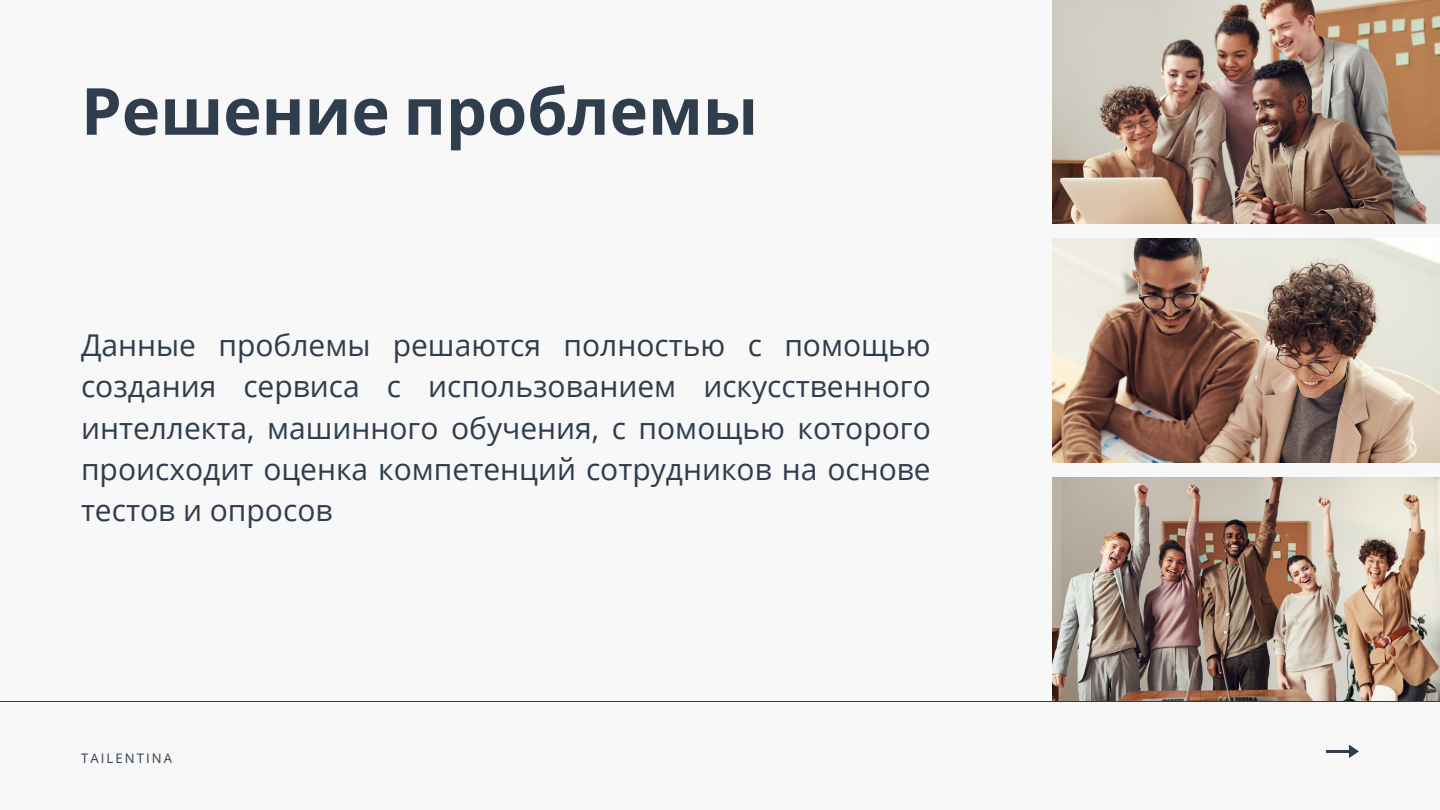
<style>
.page{position:relative;width:1440px;height:810px;background:#f8f8f8}
.page>*{position:absolute;margin:0;border:0;box-sizing:border-box;transform-origin:0 0}
.t1{font:700 65px "Noto Sans";color:#303d4d}
.t2{font:30px/41.2px "Open Sans";color:#303d4d;text-align:justify}
.t3{font:13.1px "Open Sans";letter-spacing:.16em;color:#303d4d}
</style>
<div class="page">
<img style="left:1053px;top:0;width:387px;height:224px">
<img style="left:1053px;top:238px;width:387px;height:225px">
<img style="left:1053px;top:478px;width:387px;height:223px">
<hr style="left:0;top:701px;width:1440px;height:1px;background:#303d4d">
<hr style="left:1327px;top:750px;width:24px;height:2px;background:#303d4d">
<svg style="left:1349px;top:745px;width:10px;height:13px"></svg>
<p class="t1" style="left:81px;top:65px;width:679px">Решение проблемы</p>
<p class="t2" style="left:81px;top:324px;width:851px">Данные проблемы решаются полностью с помощью создания сервиса с использованием искусственного интеллекта, машинного обучения, с помощью которого происходит оценка компетенций сотрудников на основе тестов и опросов</p>
<p class="t3" style="left:81px;top:749px;width:93px">TAILENTINA</p>
</div>
